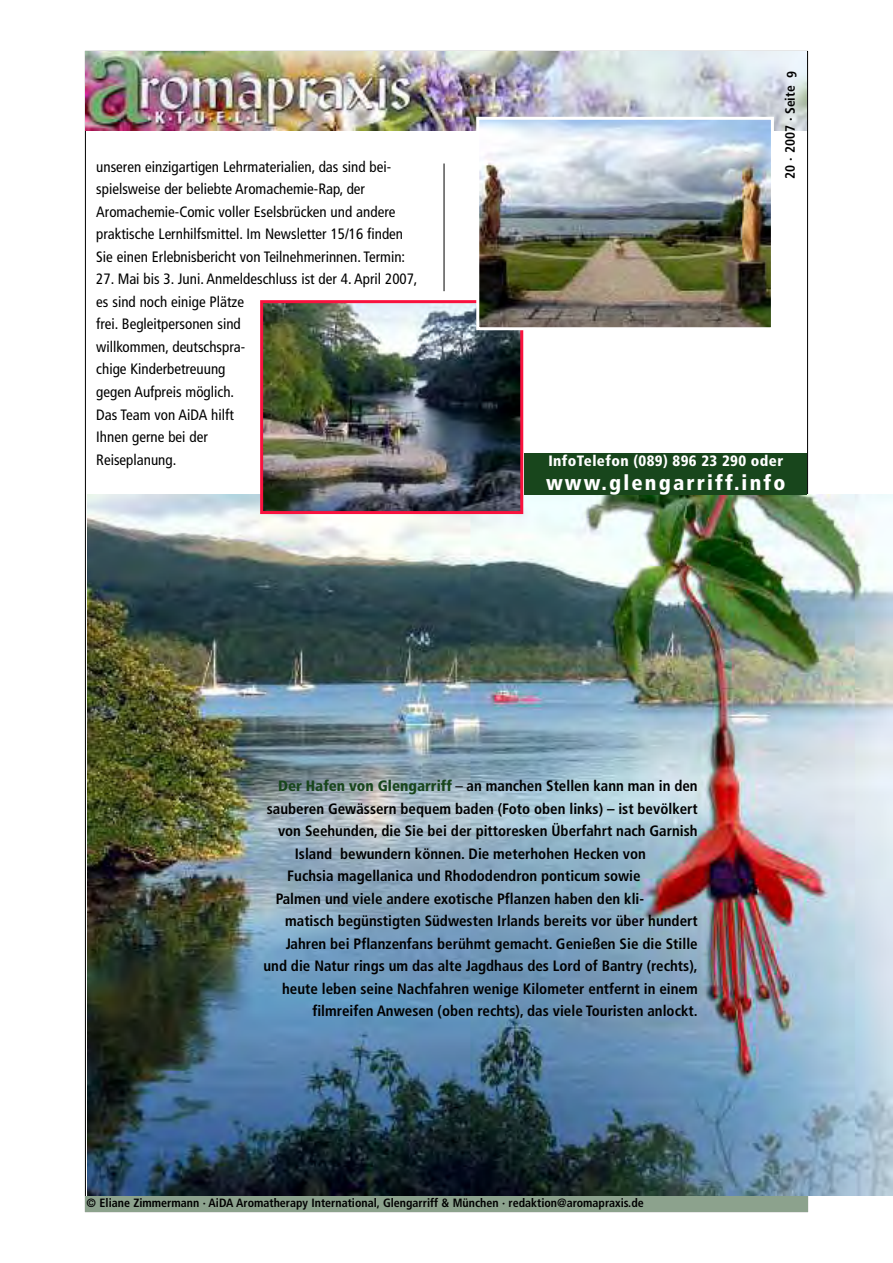
<style>
.page{position:relative;width:893px;height:1263px;background:#fff}
.page>*{position:absolute;margin:0;border:0;box-sizing:border-box;transform-origin:0 0}
.t1{font:900 condensed 21px "Frutiger";letter-spacing:.105em;color:#fff}
.t2{font:700 condensed 15px "Frutiger";color:#000}
.t3{font:condensed 15px/22.5px "Frutiger";color:#000}
.t4{font:900 condensed 15px "Frutiger";letter-spacing:.025em;color:#fff}
.t5{font:700 condensed 13.5px "Frutiger";color:#000}
.t6{font:700 condensed 12px "Frutiger";color:#000}
.s1{font-weight:900;color:#18461c}
.s2{font-weight:400}
</style>
<div class="page">
<img style="left:86px;top:51px;width:720px;height:79px">
<div style="left:85px;top:1196px;width:723px;height:16px;background:#8ca28d"></div>
<hr style="left:444px;top:164px;width:1px;height:127px;background:#000">
<img style="left:87px;top:495px;width:806px;height:700px">
<img style="left:264px;top:304px;width:255px;height:206px">
<div style="left:260px;top:300px;width:263px;height:214px;border:3px solid #f9123e"></div>
<img style="left:480px;top:121px;width:290px;height:205px">
<div style="left:476px;top:117px;width:298px;height:213px;border:3px solid #fff"></div>
<div style="left:524px;top:454px;width:283px;height:41px;background:#18461c"></div>
<p class="t3" style="left:96px;top:157px;width:310px">unseren einzigartigen Lehrmaterialien, das sind bei&shy;spielsweise der beliebte Aromachemie-Rap, der Aromachemie-Comic voller Eselsbrücken und andere praktische Lernhilfsmittel. Im Newsletter 15/16 finden Sie einen Erlebnisbericht von Teilnehmerinnen. Termin:</p>
<p class="t3" style="left:96px;top:269px;width:323px">27. Mai bis 3. Juni. Anmeldeschluss ist der 4. April 2007, es sind noch einige Plätze<br>frei. Begleitpersonen sind<br>willkommen, deutschspra-<br>chige Kinderbetreuung<br>gegen Aufpreis möglich.<br>Das Team von AiDA hilft<br>Ihnen gerne bei der<br>Reiseplanung.</p>
<p class="t5" style="left:786px;top:78px;width:9px;rotate:-90deg">9</p>
<p class="t5" style="left:785px;top:179px;width:95px;rotate:-90deg">20 · 2007 · Seite</p>
<p class="t4" style="left:548px;top:454px;width:236px">InfoTelefon (089) 896 23 290 oder</p>
<h1 class="t1" style="left:546px;top:474px;width:241px">www.glengarriff.info</h1>
<p class="t2" style="left:278px;top:780px;width:421px"><span class="s1">Der Hafen von Glengarriff</span> <span class="s2">–</span> an manchen Stellen kann man in den</p>
<p class="t2" style="left:267px;top:802px;width:432px">sauberen Gewässern bequem baden (Foto oben links) – ist bevölkert</p>
<p class="t2" style="left:278px;top:825px;width:421px">von Seehunden, die Sie bei der pittoresken Überfahrt nach Garnish</p>
<p class="t2" style="left:295px;top:847px;width:353px">Island bewundern können. Die meterhohen Hecken von</p>
<p class="t2" style="left:287px;top:870px;width:355px">Fuchsia magellanica und Rhododendron ponticum sowie</p>
<p class="t2" style="left:276px;top:892px;width:370px">Palmen und viele andere exotische Pflanzen haben den kli-</p>
<p class="t2" style="left:285px;top:915px;width:414px">matisch begünstigten Südwesten Irlands bereits vor über hundert</p>
<p class="t2" style="left:286px;top:937px;width:413px">Jahren bei Pflanzenfans berühmt gemacht. Genießen Sie die Stille</p>
<p class="t2" style="left:263px;top:960px;width:436px">und die Natur rings um das alte Jagdhaus des Lord of Bantry (rechts),</p>
<p class="t2" style="left:282px;top:982px;width:417px">heute leben seine Nachfahren wenige Kilometer entfernt in einem</p>
<p class="t2" style="left:312px;top:1005px;width:387px">filmreifen Anwesen (oben rechts), das viele Touristen anlockt.</p>
<p class="t6" style="left:87px;top:1198px;width:559px">© Eliane Zimmermann · AiDA Aromatherapy International, Glengarriff &amp; München · redaktion@aromapraxis.de</p>
</div>
